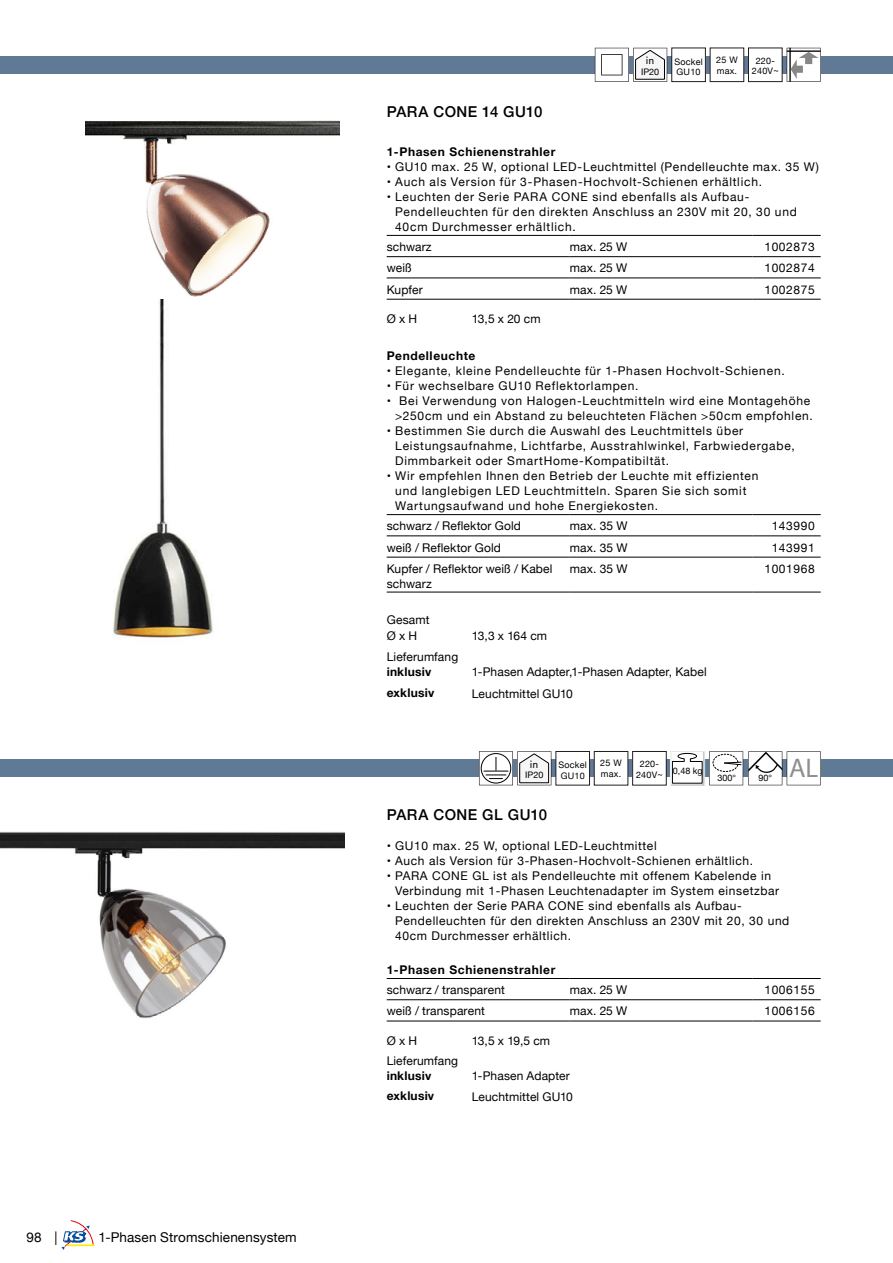
<style>
.page{position:relative;width:893px;height:1263px;background:#fff}
.page>*{position:absolute;margin:0;border:0;box-sizing:border-box;transform-origin:0 0}
.t1{font:27px "Myriad Pro";color:#8f8f8f}
.t2{font:500 15px "Helvetica Neue";letter-spacing:.035em;color:#000}
.t3{font:13.5px "Helvetica Neue";letter-spacing:.01em;color:#000}
.t4{font:12px/15px "Helvetica Neue";letter-spacing:.05em;color:#000}
.t5{font:12px/15px "Helvetica Neue";letter-spacing:.01em;color:#000}
.t6{font:700 12px "Helvetica Neue";letter-spacing:.05em;color:#000}
.t7{font:700 12px "Helvetica Neue";letter-spacing:.02em;color:#000}
.t8{font:12px/15.6px "Helvetica Neue";letter-spacing:.015em;color:#000}
.t9{font:12px "Futura T Boo";color:#000;scale:1.04 1}
.t10{font:9px/10.8px "Helvetica Neue";letter-spacing:.025em;color:#000}
</style>
<div class="page">
<img style="left:113px;top:299px;width:100px;height:339px">
<svg style="left:61px;top:1220px;width:34px;height:30px"></svg>
<hr style="left:387px;top:235px;width:183px;height:1px;background:#000">
<hr style="left:570px;top:235px;width:183px;height:1px;background:#000">
<hr style="left:753px;top:235px;width:68px;height:1px;background:#000">
<hr style="left:387px;top:256px;width:183px;height:1px;background:#000">
<hr style="left:570px;top:256px;width:183px;height:1px;background:#000">
<hr style="left:753px;top:256px;width:68px;height:1px;background:#000">
<hr style="left:387px;top:278px;width:183px;height:1px;background:#000">
<hr style="left:570px;top:278px;width:183px;height:1px;background:#000">
<hr style="left:753px;top:278px;width:68px;height:1px;background:#000">
<hr style="left:387px;top:514px;width:183px;height:1px;background:#000">
<hr style="left:570px;top:514px;width:183px;height:1px;background:#000">
<hr style="left:753px;top:514px;width:68px;height:1px;background:#000">
<hr style="left:387px;top:536px;width:183px;height:1px;background:#000">
<hr style="left:570px;top:536px;width:183px;height:1px;background:#000">
<hr style="left:753px;top:536px;width:68px;height:1px;background:#000">
<hr style="left:387px;top:557px;width:183px;height:1px;background:#000">
<hr style="left:570px;top:557px;width:183px;height:1px;background:#000">
<hr style="left:753px;top:557px;width:68px;height:1px;background:#000">
<hr style="left:387px;top:299px;width:183px;height:1px;background:#000">
<hr style="left:570px;top:299px;width:183px;height:1px;background:#000">
<hr style="left:753px;top:299px;width:68px;height:1px;background:#000">
<hr style="left:387px;top:592px;width:183px;height:1px;background:#000">
<hr style="left:570px;top:592px;width:183px;height:1px;background:#000">
<hr style="left:753px;top:592px;width:68px;height:1px;background:#000">
<div style="left:0;top:56px;width:893px;height:17px;background:#607a96"></div>
<svg style="left:595px;top:48px;width:72px;height:34px"></svg>
<div style="left:672px;top:48px;width:33px;height:34px;background:#fff"></div>
<div style="left:672px;top:48px;width:34px;height:34px;border:1px solid #231f20"></div>
<div style="left:710px;top:48px;width:34px;height:34px;background:#fff"></div>
<div style="left:748px;top:48px;width:34px;height:34px;background:#fff"></div>
<div style="left:748px;top:48px;width:34px;height:34px;border:1px solid #231f20"></div>
<svg style="left:787px;top:48px;width:34px;height:34px"></svg>
<img style="left:85px;top:120px;width:254px;height:177px">
<hr style="left:387px;top:978px;width:183px;height:1px;background:#000">
<hr style="left:570px;top:978px;width:183px;height:1px;background:#000">
<hr style="left:753px;top:978px;width:68px;height:1px;background:#000">
<hr style="left:387px;top:999px;width:183px;height:1px;background:#000">
<hr style="left:570px;top:999px;width:183px;height:1px;background:#000">
<hr style="left:753px;top:999px;width:68px;height:1px;background:#000">
<hr style="left:387px;top:1021px;width:183px;height:1px;background:#000">
<hr style="left:570px;top:1021px;width:183px;height:1px;background:#000">
<hr style="left:753px;top:1021px;width:68px;height:1px;background:#000">
<div style="left:0;top:760px;width:893px;height:17px;background:#607a96"></div>
<svg style="left:479px;top:751px;width:72px;height:34px"></svg>
<div style="left:556px;top:751px;width:33px;height:34px;background:#fff"></div>
<div style="left:556px;top:751px;width:34px;height:34px;border:1px solid #231f20"></div>
<div style="left:594px;top:751px;width:34px;height:34px;background:#fff"></div>
<div style="left:594px;top:751px;width:34px;height:34px;border:1px solid #231f20"></div>
<div style="left:633px;top:751px;width:33px;height:34px;background:#fff"></div>
<div style="left:632px;top:751px;width:34px;height:34px;border:1px solid #231f20"></div>
<svg style="left:671px;top:751px;width:150px;height:34px"></svg>
<img style="left:0;top:832px;width:344px;height:186px">
<p class="t3" style="left:26px;top:1227px;width:33px">98 |</p>
<p class="t3" style="left:98px;top:1228px;width:200px">1-Phasen Stromschienensystem</p>
<p class="t9" style="left:646px;top:53px;width:10px">in</p>
<p class="t10" style="left:641px;top:66px;width:20px">IP20</p>
<p class="t10" style="left:674px;top:57px;width:30px">Sockel<br>GU10</p>
<p class="t10" style="left:716px;top:55px;width:23px">25 W max.</p>
<p class="t10" style="left:752px;top:56px;width:28px;text-align:center">220-<br>240V~</p>
<p class="t2" style="left:387px;top:99px;width:157px">PARA CONE 14 GU10</p>
<p class="t6" style="left:387px;top:142px;width:170px">1-Phasen Schienenstrahler</p>
<p class="t4" style="left:387px;top:160px;width:434px">• GU10 max. 25 W, optional LED-Leuchtmittel (Pendelleuchte max. 35 W)</p>
<p class="t4" style="left:387px;top:175px;width:377px">• Auch als Version für 3-Phasen-Hochvolt-Schienen erhältlich.</p>
<p class="t4" style="left:395px;top:190px;width:403px;text-indent:-9px">• Leuchten der Serie PARA CONE sind ebenfalls als Aufbau-<br>Pendelleuchten für den direkten Anschluss an 230V mit 20, 30 und<br>40cm Durchmesser erhältlich.</p>
<p class="t5" style="left:387px;top:240px;width:47px">schwarz</p>
<p class="t4" style="left:570px;top:240px;width:59px">max. 25 W</p>
<p class="t4" style="left:764px;top:240px;width:52px">1002873</p>
<p class="t4" style="left:387px;top:261px;width:27px">weiß</p>
<p class="t4" style="left:570px;top:261px;width:59px">max. 25 W</p>
<p class="t4" style="left:764px;top:261px;width:52px">1002874</p>
<p class="t4" style="left:387px;top:283px;width:38px">Kupfer</p>
<p class="t4" style="left:570px;top:283px;width:59px">max. 25 W</p>
<p class="t4" style="left:764px;top:283px;width:52px">1002875</p>
<p class="t4" style="left:387px;top:312px;width:32px">ØxH</p>
<p class="t4" style="left:472px;top:312px;width:70px">13,5 x 20 cm</p>
<p class="t6" style="left:387px;top:347px;width:90px">Pendelleuchte</p>
<p class="t4" style="left:387px;top:364px;width:399px">• Elegante, kleine Pendelleuchte für 1-Phasen Hochvolt-Schienen.</p>
<p class="t4" style="left:387px;top:379px;width:253px">• Für wechselbare GU10 Reflektorlampen.</p>
<p class="t4" style="left:387px;top:394px;width:428px;text-align:right">• Bei Verwendung von Halogen-Leuchtmitteln wird eine Montagehöhe &gt;250cm und ein Abstand zu beleuchteten Flächen &gt;50cm empfohlen.</p>
<p class="t4" style="left:395px;top:424px;width:401px;text-indent:-9px">• Bestimmen Sie durch die Auswahl des Leuchtmittels über<br>Leistungsaufnahme, Lichtfarbe, Ausstrahlwinkel, Farbwiedergabe,<br>Dimmbarkeit oder SmartHome-Kompatibiltät.</p>
<p class="t4" style="left:395px;top:469px;width:365px;text-indent:-9px">• Wir empfehlen Ihnen den Betrieb der Leuchte mit effizienten und langlebigen LED Leuchtmitteln. Sparen Sie sich somit<br>Wartungsaufwand und hohe Energiekosten.</p>
<p class="t5" style="left:387px;top:519px;width:136px">schwarz / Reflektor Gold</p>
<p class="t4" style="left:570px;top:519px;width:59px">max. 35 W</p>
<p class="t4" style="left:772px;top:519px;width:45px">143990</p>
<p class="t5" style="left:387px;top:540px;width:116px">weiß / Reflektor Gold</p>
<p class="t4" style="left:570px;top:540px;width:59px">max. 35 W</p>
<p class="t4" style="left:772px;top:540px;width:45px">143991</p>
<p class="t5" style="left:387px;top:562px;width:167px">Kupfer / Reflektor weiß / Kabel schwarz</p>
<p class="t4" style="left:570px;top:562px;width:59px">max. 35 W</p>
<p class="t4" style="left:764px;top:562px;width:52px">1001968</p>
<p class="t8" style="left:387px;top:613px;width:44px">Gesamt<br>ØxH</p>
<p class="t4" style="left:472px;top:629px;width:77px">13,3 x 164 cm</p>
<p class="t5" style="left:387px;top:650px;width:73px">Lieferumfang</p>
<p class="t7" style="left:387px;top:663px;width:46px">inklusiv</p>
<p class="t5" style="left:472px;top:665px;width:236px">1-Phasen Adapter,1-Phasen Adapter, Kabel</p>
<p class="t7" style="left:387px;top:683px;width:49px">exklusiv</p>
<p class="t5" style="left:472px;top:686px;width:103px">Leuchtmittel GU10</p>
<p class="t9" style="left:530px;top:757px;width:10px">in</p>
<p class="t10" style="left:525px;top:770px;width:20px">IP20</p>
<p class="t10" style="left:558px;top:760px;width:30px">Sockel<br>GU10</p>
<p class="t10" style="left:600px;top:758px;width:23px">25 W max.</p>
<p class="t10" style="left:636px;top:759px;width:28px;text-align:center">220-<br>240V~</p>
<p class="t10" style="left:673px;top:765px;width:31px">0,48 kg</p>
<p class="t10" style="left:718px;top:773px;width:20px">300°</p>
<p class="t10" style="left:758px;top:773px;width:15px">90°</p>
<h1 class="t1" style="left:789px;top:751px;width:31px">AL</h1>
<p class="t2" style="left:387px;top:803px;width:162px">PARA CONE GL GU10</p>
<p class="t4" style="left:387px;top:839px;width:271px">• GU10 max. 25 W, optional LED-Leuchtmittel</p>
<p class="t4" style="left:387px;top:854px;width:368px">• Auch als Version für 3-Phasen-Hochvolt-Schienen erhältlich.</p>
<p class="t4" style="left:395px;top:869px;width:385px;text-indent:-9px">• PARA CONE GL ist als Pendelleuchte mit offenem Kabelende in<br>Verbindung mit 1-Phasen Leuchtenadapter im System einsetzbar</p>
<p class="t4" style="left:395px;top:899px;width:396px;text-indent:-9px">• Leuchten der Serie PARA CONE sind ebenfalls als Aufbau-<br>Pendelleuchten für den direkten Anschluss an 230V mit 20, 30 und<br>40cm Durchmesser erhältlich.</p>
<p class="t6" style="left:387px;top:960px;width:170px">1-Phasen Schienenstrahler</p>
<p class="t5" style="left:387px;top:983px;width:120px">schwarz / transparent</p>
<p class="t4" style="left:570px;top:983px;width:59px">max. 25 W</p>
<p class="t4" style="left:764px;top:983px;width:52px">1006155</p>
<p class="t5" style="left:387px;top:1004px;width:100px">weiß / transparent</p>
<p class="t4" style="left:570px;top:1004px;width:59px">max. 25 W</p>
<p class="t4" style="left:764px;top:1004px;width:52px">1006156</p>
<p class="t4" style="left:387px;top:1034px;width:32px">ØxH</p>
<p class="t4" style="left:472px;top:1034px;width:80px">13,5 x 19,5 cm</p>
<p class="t5" style="left:387px;top:1054px;width:73px">Lieferumfang</p>
<p class="t7" style="left:387px;top:1066px;width:46px">inklusiv</p>
<p class="t5" style="left:472px;top:1069px;width:100px">1-Phasen Adapter</p>
<p class="t7" style="left:387px;top:1087px;width:49px">exklusiv</p>
<p class="t5" style="left:472px;top:1090px;width:103px">Leuchtmittel GU10</p>
</div>
